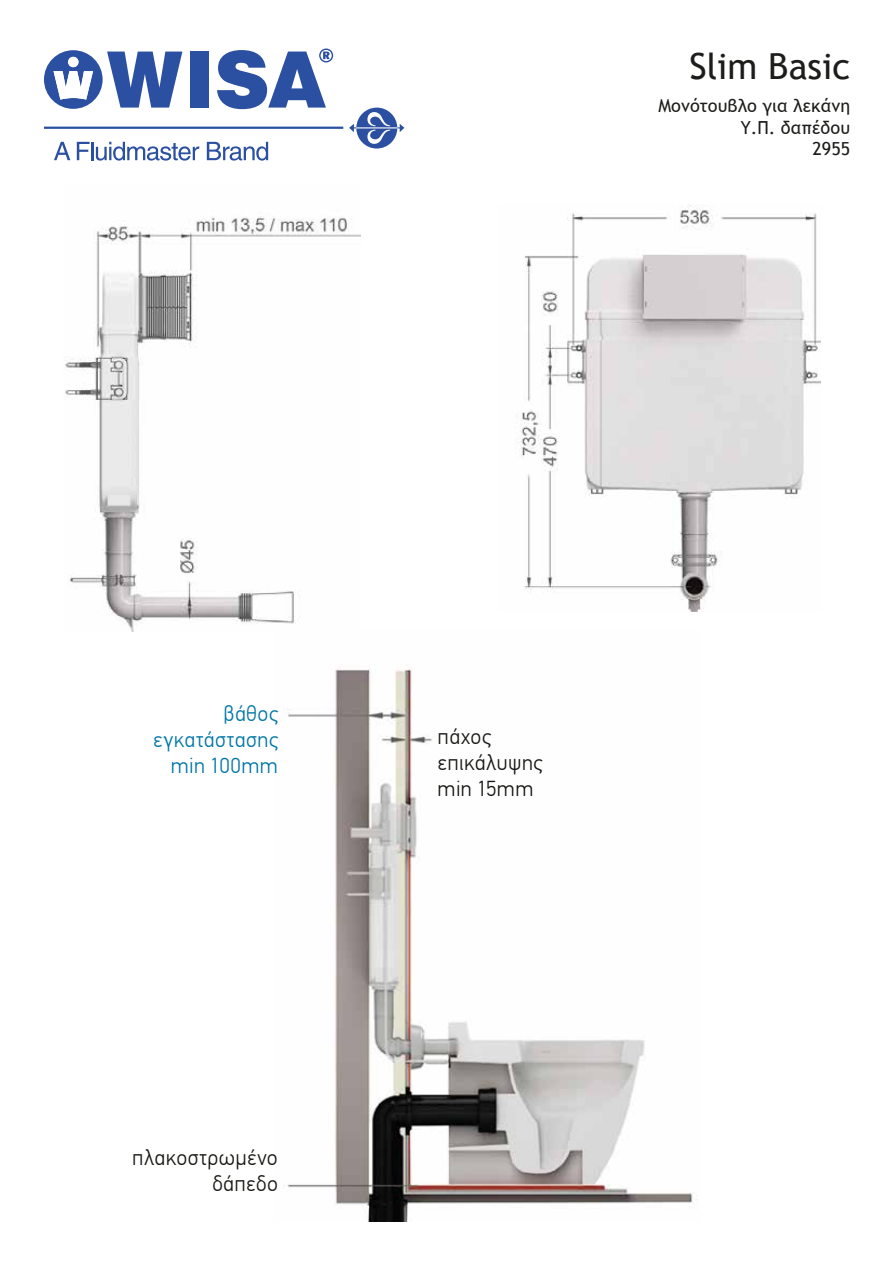
<style>
.page{position:relative;width:893px;height:1263px;background:#fff}
.page>*{position:absolute;margin:0;border:0;box-sizing:border-box;transform-origin:0 0}
.t1{font:36px "Trebuchet MS";color:#1d1d1b}
.t2{font:300 21.6px/26px "PF Din Text Pro";letter-spacing:.015em;color:#171714}
.t3{font:300 21.6px/26px "PF Din Text Pro";letter-spacing:.02em;color:#0076a8;text-align:right}
.t4{font:18px/21.6px "Trebuchet MS";color:#1d1d1b;text-align:right}
</style>
<div class="page">
<img style="left:65px;top:217px;width:295px;height:414px">
<img style="left:517px;top:204px;width:303px;height:407px">
<img style="left:287px;top:665px;width:406px;height:556px">
<div style="left:190px;top:52px;width:18px;height:56px;background:#2b50a2"></div>
<svg style="left:217px;top:49px;width:116px;height:60px"></svg>
<svg style="left:44px;top:50px;width:138px;height:59px"></svg>
<hr style="left:44px;top:127px;width:299px;height:2px;background:#2b50a2">
<svg style="left:54px;top:142px;width:16px;height:18px"></svg>
<svg style="left:77px;top:142px;width:122px;height:19px"></svg>
<svg style="left:207px;top:142px;width:61px;height:19px"></svg>
<svg style="left:349px;top:108px;width:55px;height:41px"></svg>
<h1 class="t1" style="left:689px;top:45px;width:162px">Slim Basic</h1>
<p class="t4" style="left:658px;top:95px;width:193px">Mονότουβλο για λεκάνη<br>Υ.Π. δαπέδου<br>2955</p>
<p class="t3" style="left:153px;top:701px;width:126px">βάθος εγκατάστασης min 100mm</p>
<p class="t2" style="left:132px;top:1145px;width:147px;text-align:right">πλακοστρωµένο δάπεδο</p>
<p class="t2" style="left:438px;top:724px;width:106px">πάχος επικάλυψης min 15mm</p>
</div>
